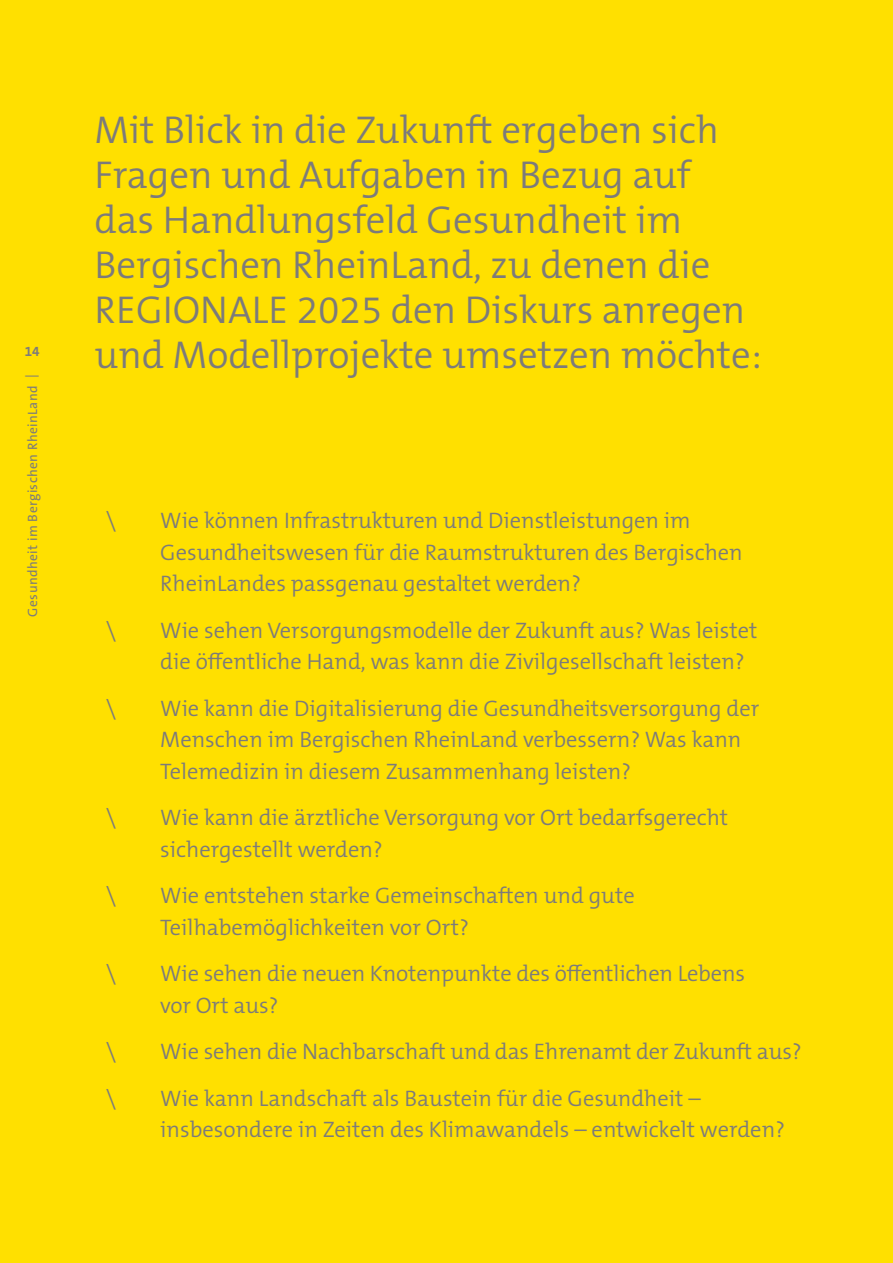
<style>
.page{position:relative;width:893px;height:1263px;background:#ffe000}
.page>*{position:absolute;margin:0;border:0;box-sizing:border-box;transform-origin:0 0}
.t1{font:300 39px/45px "The Mix B W4";color:#7c7b7b}
.t2{font:300 22.5px/31.5px "The Mix B W4";color:#7c7b7b}
.t3{font:13.5px "The Sans B W5 Plain";letter-spacing:.03em;color:#7c7b7b}
.t4{font:700 13.5px "The Sans B W7";color:#7c7b7b}
</style>
<div class="page">
<p class="t4" style="left:25px;top:343px;width:16px">14</p>
<p class="t3" style="left:24px;top:616px;width:243px;rotate:-90deg">Gesundheit im Bergischen RheinLand |</p>
<h1 class="t1" style="left:94px;top:108px;width:669px">Mit Blick in die Zukunft ergeben sich Fragen und Aufgaben in Bezug auf<br>das Handlungsfeld Gesundheit im Bergischen RheinLand, zu denen die REGIONALE 2025 den Diskurs anregen und Modellprojekte umsetzen möchte:</h1>
<p class="t2" style="left:106px;top:505px;width:11px">\</p>
<p class="t2" style="left:160px;top:505px;width:584px">Wie können Infrastrukturen und Dienstleistungen im<br>Gesundheitswesen für die Raumstrukturen des Bergischen<br>RheinLandes passgenau gestaltet werden?</p>
<p class="t2" style="left:106px;top:614px;width:11px">\</p>
<p class="t2" style="left:160px;top:614px;width:599px">Wie sehen Versorgungsmodelle der Zukunft aus? Was leistet die öffentliche Hand, was kann die Zivilgesellschaft leisten?</p>
<p class="t2" style="left:106px;top:692px;width:11px">\</p>
<p class="t2" style="left:160px;top:692px;width:601px">Wie kann die Digitalisierung die Gesundheitsversorgung der<br>Menschen im Bergischen RheinLand verbessern? Was kann<br>Telemedizin in diesem Zusammenhang leisten?</p>
<p class="t2" style="left:106px;top:802px;width:11px">\</p>
<p class="t2" style="left:160px;top:802px;width:569px">Wie kann die ärztliche Versorgung vor Ort bedarfsgerecht sichergestellt werden?</p>
<p class="t2" style="left:106px;top:880px;width:11px">\</p>
<p class="t2" style="left:160px;top:880px;width:476px">Wie entstehen starke Gemeinschaften und gute<br>Teilhabemöglichkeiten vor Ort?</p>
<p class="t2" style="left:106px;top:958px;width:11px">\</p>
<p class="t2" style="left:160px;top:958px;width:586px">Wie sehen die neuen Knotenpunkte des öffentlichen Lebens vor Ort aus?</p>
<p class="t2" style="left:106px;top:1036px;width:11px">\</p>
<p class="t2" style="left:160px;top:1036px;width:643px">Wie sehen die Nachbarschaft und das Ehrenamt der Zukunft aus?</p>
<p class="t2" style="left:106px;top:1082px;width:11px">\</p>
<p class="t2" style="left:160px;top:1082px;width:626px">Wie kann Landschaft als Baustein für die Gesundheit – insbesondere in Zeiten des Klimawandels – entwickelt werden?</p>
</div>
